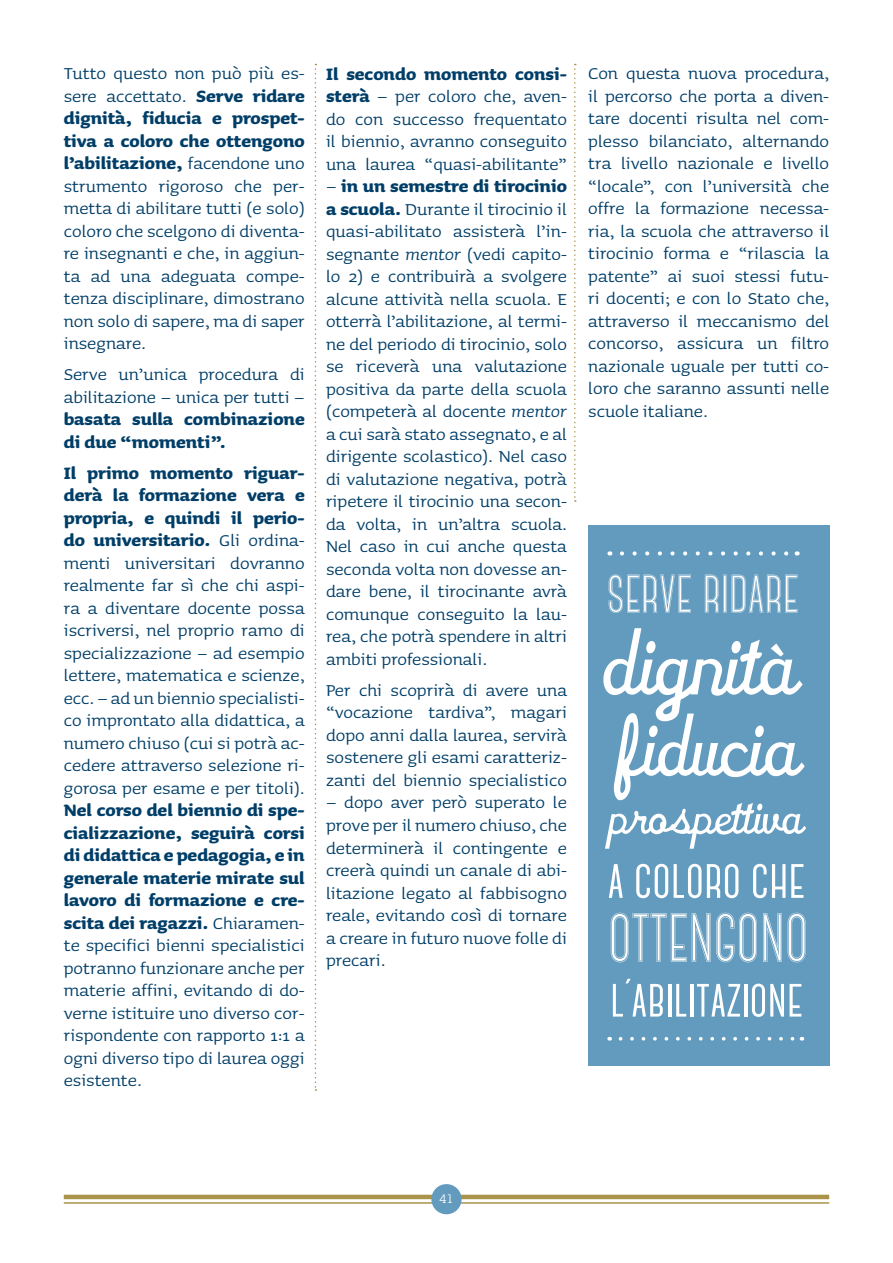
<style>
.page{position:relative;width:893px;height:1263px;background:#fff}
.page>*{position:absolute;margin:0;border:0;box-sizing:border-box;transform-origin:0 0}
.t1{font:93.3px "Varsity Script JF";color:#fff}
.t2{font:87.3px "Varsity Script JF";color:#fff}
.t3{font:87px "Canter Outline";color:#fff}
.t4{font:67.95px "Canter Outline";color:#fff}
.t5{font:700 60.45px "Canter";color:#fff}
.t6{font:700 58.5px "Canter";color:#fff}
.t7{font:52.5px "Varsity Script JF";color:#fff}
.testo_scorrevole{font:21px/22.5px "Sauna";color:#003e68;text-align:justify}
.t8{font:12px "Lubalin Graph";color:#fff}
.s1{font-weight:700}
.s2{font-style:italic}
.s3{font-size:54px}
</style>
<div class="page">
<div style="left:588px;top:525px;width:242px;height:540px;background:#629bbe"></div>
<svg style="left:622px;top:551px;width:167px;height:4px"></svg>
<svg style="left:620px;top:1037px;width:182px;height:3px"></svg>
<svg style="left:315px;top:64px;width:1px;height:1027px"></svg>
<svg style="left:574px;top:64px;width:2px;height:438px"></svg>
<hr style="left:64px;top:1195px;width:765px;height:4px;background:#aa934b">
<hr style="left:64px;top:1202px;width:765px;height:2px;background:#aa934b">
<div style="left:431px;top:1184px;width:31px;height:30px;background:#629bbe;border-radius:50%"></div>
<p class="testo_scorrevole" style="left:64px;top:62px;width:242px">Tutto questo non può più es&shy;sere accettato. <span class="s1">Serve ridare dignità, fiducia e prospet&shy;tiva a coloro che ottengono l’abilitazione,</span> facendone uno strumento rigoroso che per&shy;metta di abilitare tutti (e solo) coloro che scelgono di diventa&shy;re insegnanti e che, in aggiun&shy;ta ad una adeguata compe&shy;tenza disciplinare, dimostrano non solo di sapere, ma di saper insegnare.</p>
<p class="testo_scorrevole" style="left:64px;top:363px;width:242px">Serve un’unica procedura di abilitazione – unica per tutti – <span class="s1">basata sulla combinazione di due “momenti”.</span></p>
<p class="testo_scorrevole" style="left:64px;top:462px;width:242px"><span class="s1">Il primo momento riguar&shy;derà la formazione vera e propria, e quindi il perio&shy;do universitario.</span> Gli ordina&shy;menti universitari dovranno realmente far sì che chi aspi&shy;ra a diventare docente possa iscriversi, nel proprio ramo di specializzazione – ad esempio lettere, matematica e scienze, ecc. – ad un biennio specialisti&shy;co improntato alla didattica, a numero chiuso (cui si potrà ac&shy;cedere attraverso selezione ri&shy;gorosa per esame e per titoli).<br><span class="s1">Nel corso del biennio di spe&shy;cializzazione, seguirà corsi di didattica e pedagogia, e in generale materie mirate sul lavoro di formazione e cre&shy;scita dei ragazzi.</span> Chiaramen&shy;te specifici bienni specialistici potranno funzionare anche per materie affini, evitando di do&shy;verne istituire uno diverso cor&shy;rispondente con rapporto 1:1 a ogni diverso tipo di laurea oggi esistente.</p>
<p class="testo_scorrevole" style="left:326px;top:63px;width:242px"><span class="s1">Il secondo momento consi&shy;sterà</span> – per coloro che, aven&shy;do con successo frequentato il biennio, avranno conseguito una laurea “quasi-abilitante”</p>
<p class="testo_scorrevole" style="left:326px;top:175px;width:242px">– <span class="s1">in un semestre di tirocinio a scuola.</span> Durante il tirocinio il quasi-abilitato assisterà l’in&shy;segnante <span class="s2">mentor</span> (vedi capito&shy;lo 2) e contribuirà a svolgere alcune attività nella scuola. E otterrà l’abilitazione, al termi&shy;ne del periodo di tirocinio, solo se riceverà una valutazione positiva da parte della scuola (competerà al docente <span class="s2">mentor </span>a cui sarà stato assegnato, e al dirigente scolastico). Nel caso di valutazione negativa, potrà ripetere il tirocinio una secon&shy;da volta, in un’altra scuola.<br>Nel caso in cui anche questa seconda volta non dovesse an&shy;dare bene, il tirocinante avrà comunque conseguito la lau&shy;rea, che potrà spendere in altri ambiti professionali.</p>
<p class="testo_scorrevole" style="left:326px;top:679px;width:242px">Per chi scoprirà di avere una “vocazione tardiva”, magari dopo anni dalla laurea, servirà sostenere gli esami caratteriz&shy;zanti del biennio specialistico</p>
<p class="testo_scorrevole" style="left:326px;top:791px;width:242px">– dopo aver però superato le prove per il numero chiuso, che determinerà il contingente e creerà quindi un canale di abi&shy;litazione legato al fabbisogno reale, evitando così di tornare a creare in futuro nuove folle di precari.</p>
<p class="testo_scorrevole" style="left:588px;top:62px;width:242px">Con questa nuova procedura, il percorso che porta a diven&shy;tare docenti risulta nel com&shy;plesso bilanciato, alternando tra livello nazionale e livello “locale”, con l’università che offre la formazione necessa&shy;ria, la scuola che attraverso il tirocinio forma e “rilascia la patente” ai suoi stessi futu&shy;ri docenti; e con lo Stato che, attraverso il meccanismo del concorso, assicura un filtro nazionale uguale per tutti co&shy;loro che saranno assunti nelle scuole italiane.</p>
<p class="t4" style="left:606px;top:557px;width:193px">serve ridare</p>
<p class="t1" style="left:603px;top:608px;width:195px">dignità</p>
<p class="t2" style="left:616px;top:694px;width:184px">fiducia</p>
<p class="t7" style="left:609px;top:785px;width:195px">prospettiva</p>
<p class="t5" style="left:607px;top:847px;width:199px">a coloro che</p>
<p class="t3" style="left:607px;top:891px;width:202px">ottengono</p>
<p class="t6" style="left:610px;top:968px;width:194px">l<span class="s3">´</span>abilitazione</p>
<p class="t8" style="left:439px;top:1192px;width:15px">41</p>
</div>
